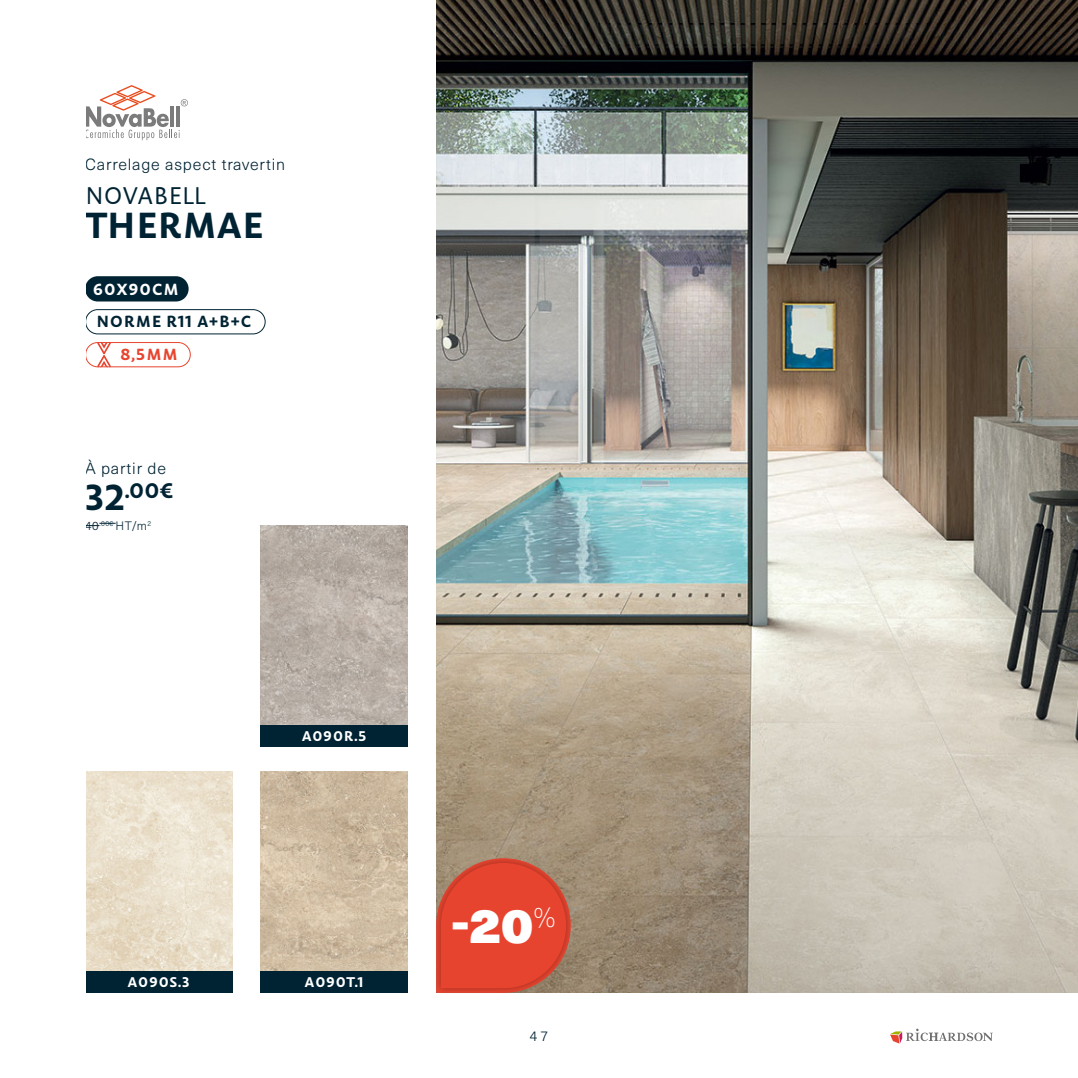
<style>
.page{position:relative;width:1078px;height:1078px;background:#fff}
.page>*{position:absolute;margin:0;border:0;box-sizing:border-box;transform-origin:0 0}
.t1{font:48px "Neue Haas Unica W1 G X Black";color:#fff}
.t2{font:700 36px "Carolineale";letter-spacing:-.005em;color:#002333}
.t3{font:24px "Carolineale";letter-spacing:-.025em;color:#002333}
.t4{font:700 21px "Carolineale";color:#002333}
.t5{font:300 16px "Neue Haas Unica W1 G";letter-spacing:.05em;color:#002333}
.t6{font:700 16px "Carolineale";letter-spacing:.045em;color:#002333}
.t7{font:700 16px "Carolineale";letter-spacing:.05em;color:#fff}
.t8{font:700 16px "Carolineale";color:#e7442f}
.t9{font:700 14px "Carolineale";letter-spacing:.05em;color:#fff}
.t10{font:300 14px "Neue Haas Unica W1 G";color:#002333}
.t11{font:300 12px "Neue Haas Unica W1 G";color:#002333}
.s1{font-size:36px}
</style>
<div class="page">
<svg style="left:890px;top:1028px;width:102px;height:15px"></svg>
<img style="left:436px;top:0;width:641px;height:992px">
<div style="left:433px;top:856px;width:139px;height:138px;background:#000;opacity:.33"></div>
<svg style="left:436px;top:858px;width:134px;height:134px;background:#d84e38"></svg>
<svg style="left:86px;top:85px;width:102px;height:55px"></svg>
<img style="left:260px;top:771px;width:147px;height:200px">
<img style="left:260px;top:526px;width:147px;height:199px">
<img style="left:86px;top:771px;width:146px;height:200px">
<div style="left:260px;top:725px;width:147px;height:21px;background:#002333"></div>
<div style="left:260px;top:971px;width:147px;height:21px;background:#002333"></div>
<div style="left:85px;top:971px;width:147px;height:21px;background:#002333"></div>
<svg style="left:86px;top:523px;width:30px;height:3px"></svg>
<div style="left:85px;top:342px;width:106px;height:25px;border:1px solid #e7442f;border-radius:12px"></div>
<svg style="left:97px;top:342px;width:14px;height:25px"></svg>
<div style="left:85px;top:276px;width:103px;height:25px;background:#002333;border-radius:13px"></div>
<div style="left:85px;top:309px;width:180px;height:25px;border:1px solid #002333;border-radius:12px"></div>
<p class="t5" style="left:85px;top:153px;width:202px">Carrelage aspect travertin</p>
<p class="t3" style="left:85px;top:177px;width:122px">NOVABELL</p>
<p class="t2" style="left:85px;top:197px;width:180px">THERMAE</p>
<p class="t7" style="left:93px;top:277px;width:87px">60X90CM</p>
<p class="t6" style="left:96px;top:309px;width:156px">NORME R11 A+B+C</p>
<p class="t8" style="left:120px;top:341px;width:59px">8,5MM</p>
<p class="t5" style="left:85px;top:456px;width:82px">À partir de</p>
<p class="t4" style="left:85px;top:474px;width:90px"><span class="s1">32</span>.00€</p>
<p class="t11" style="left:85px;top:516px;width:68px">40<sup>.00€</sup> HT/m<sup>2</sup></p>
<p class="t9" style="left:302px;top:725px;width:66px">A090R.5</p>
<p class="t9" style="left:127px;top:970px;width:64px">A090S.3</p>
<p class="t9" style="left:304px;top:970px;width:61px">A090T.1</p>
<p class="t1" style="left:451px;top:886px;width:106px">-20<sup>%</sup></p>
<p class="t10" style="left:530px;top:1025px;width:20px">47</p>
</div>
